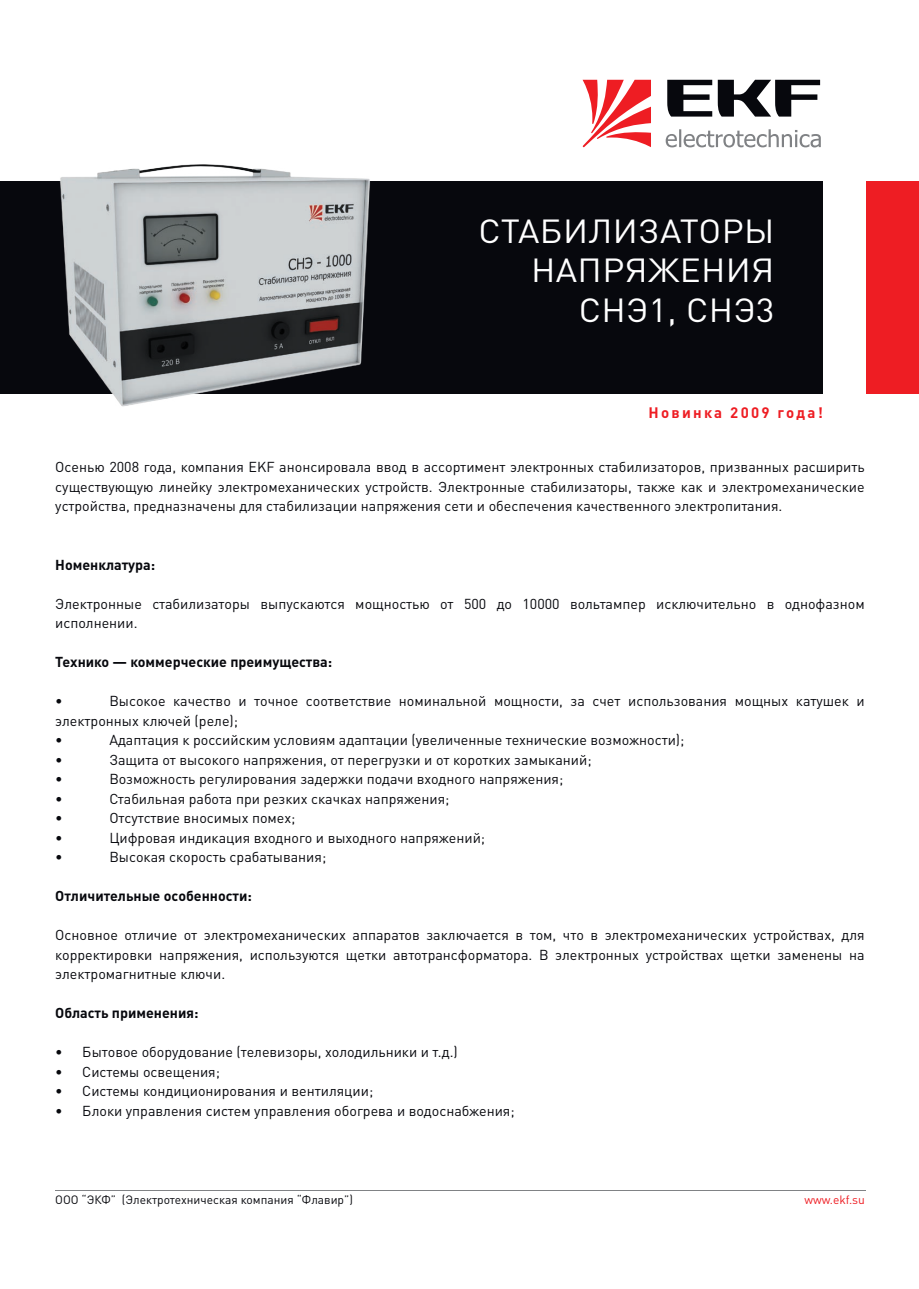
<style>
.page{position:relative;width:919px;height:1289px;background:#fff}
.page>*{position:absolute;margin:0;border:0;box-sizing:border-box;transform-origin:0 0}
.t1{font:33px/39.6px "DIN Cyr";letter-spacing:.01em;color:#fff;text-align:right;scale:1.06 1}
.t2{font:700 15px "DIN Cyr";letter-spacing:.15em;color:#ee1d23}
.t3{font:14.25px/19.5px "DIN Cyr";color:#07080d;text-align:justify}
.t4{font:700 14.25px "DIN Cyr";color:#07080d}
.t5{font:12px "DIN Cyr";color:#07080d}
.t6{font:12px "DIN Cyr";color:#ee1d23}
</style>
<div class="page">
<div style="left:0;top:182px;width:822px;height:212px;background:#07080d"></div>
<div style="left:865px;top:182px;width:53px;height:212px;background:#ee1d23"></div>
<img style="left:50px;top:164px;width:325px;height:243px">
<hr style="left:55px;top:1190px;width:810px;height:1px;background:#808285">
<svg style="left:665px;top:129px;width:155px;height:18px"></svg>
<svg style="left:582px;top:80px;width:69px;height:67px"></svg>
<svg style="left:667px;top:80px;width:153px;height:37px"></svg>
<p class="t1" style="left:478px;top:210px;width:280px">СТАБИЛИЗАТОРЫ<br>НАПРЯЖЕНИЯ</p>
<p class="t1" style="left:578px;top:289px;width:186px">СНЭ1, СНЭ3</p>
<p class="t2" style="left:648px;top:402px;width:176px">Новинка 2009 года!</p>
<p class="t3" style="left:55px;top:456px;width:810px">Осенью 2008 года, компания EKF анонсировала ввод в ассортимент электронных стабилизаторов, призванных расширить существующую линейку электромеханических устройств. Электронные стабилизаторы, также как и электромеханические устройства, предназначены для стабилизации напряжения сети и обеспечения качественного электропитания.</p>
<p class="t4" style="left:55px;top:555px;width:101px">Номенклатура:</p>
<p class="t3" style="left:55px;top:593px;width:810px">Электронные стабилизаторы выпускаются мощностью от 500 до 10000 вольтампер исключительно в однофазном исполнении.</p>
<p class="t4" style="left:55px;top:652px;width:278px">Технико — коммерческие преимущества:</p>
<p class="t3" style="left:55px;top:690px;width:9px">•</p>
<p class="t3" style="left:55px;top:690px;width:810px;text-indent:54px">Высокое качество и точное соответствие номинальной мощности, за счет использования мощных катушек и электронных ключей (реле);</p>
<p class="t3" style="left:55px;top:729px;width:9px">•</p>
<p class="t3" style="left:109px;top:729px;width:576px">Адаптация к российским условиям адаптации (увеличенные технические возможности);</p>
<p class="t3" style="left:55px;top:749px;width:9px">•</p>
<p class="t3" style="left:109px;top:749px;width:483px">Защита от высокого напряжения, от перегрузки и от коротких замыканий;</p>
<p class="t3" style="left:55px;top:768px;width:9px">•</p>
<p class="t3" style="left:109px;top:768px;width:455px">Возможность регулирования задержки подачи входного напряжения;</p>
<p class="t3" style="left:55px;top:788px;width:9px">•</p>
<p class="t3" style="left:109px;top:788px;width:341px">Стабильная работа при резких скачках напряжения;</p>
<p class="t3" style="left:55px;top:807px;width:9px">•</p>
<p class="t3" style="left:109px;top:807px;width:188px">Отсутствие вносимых помех;</p>
<p class="t3" style="left:55px;top:827px;width:9px">•</p>
<p class="t3" style="left:109px;top:827px;width:377px">Цифровая индикация входного и выходного напряжений;</p>
<p class="t3" style="left:55px;top:846px;width:9px">•</p>
<p class="t3" style="left:109px;top:846px;width:218px">Высокая скорость срабатывания;</p>
<p class="t4" style="left:55px;top:886px;width:198px">Отличительные особенности:</p>
<p class="t3" style="left:55px;top:924px;width:810px">Основное отличие от электромеханических аппаратов заключается в том, что в электромеханических устройствах, для корректировки напряжения, используются щетки автотрансформатора. В электронных устройствах щетки заменены на электромагнитные ключи.</p>
<p class="t4" style="left:55px;top:1003px;width:145px">Область применения:</p>
<p class="t3" style="left:82px;top:1041px;width:377px">Бытовое оборудование (телевизоры, холодильники и т.д.)</p>
<p class="t3" style="left:82px;top:1061px;width:139px">Системы освещения;</p>
<p class="t3" style="left:82px;top:1080px;width:292px">Системы кондиционирования и вентиляции;</p>
<p class="t3" style="left:82px;top:1100px;width:434px">Блоки управления систем управления обогрева и водоснабжения;</p>
<p class="t3" style="left:55px;top:1041px;width:9px">• • • •</p>
<p class="t5" style="left:55px;top:1191px;width:299px">ООО “ЭКФ” (Электротехническая компания “Флавир”)</p>
<p class="t6" style="left:804px;top:1191px;width:62px">www.ekf.su</p>
</div>
